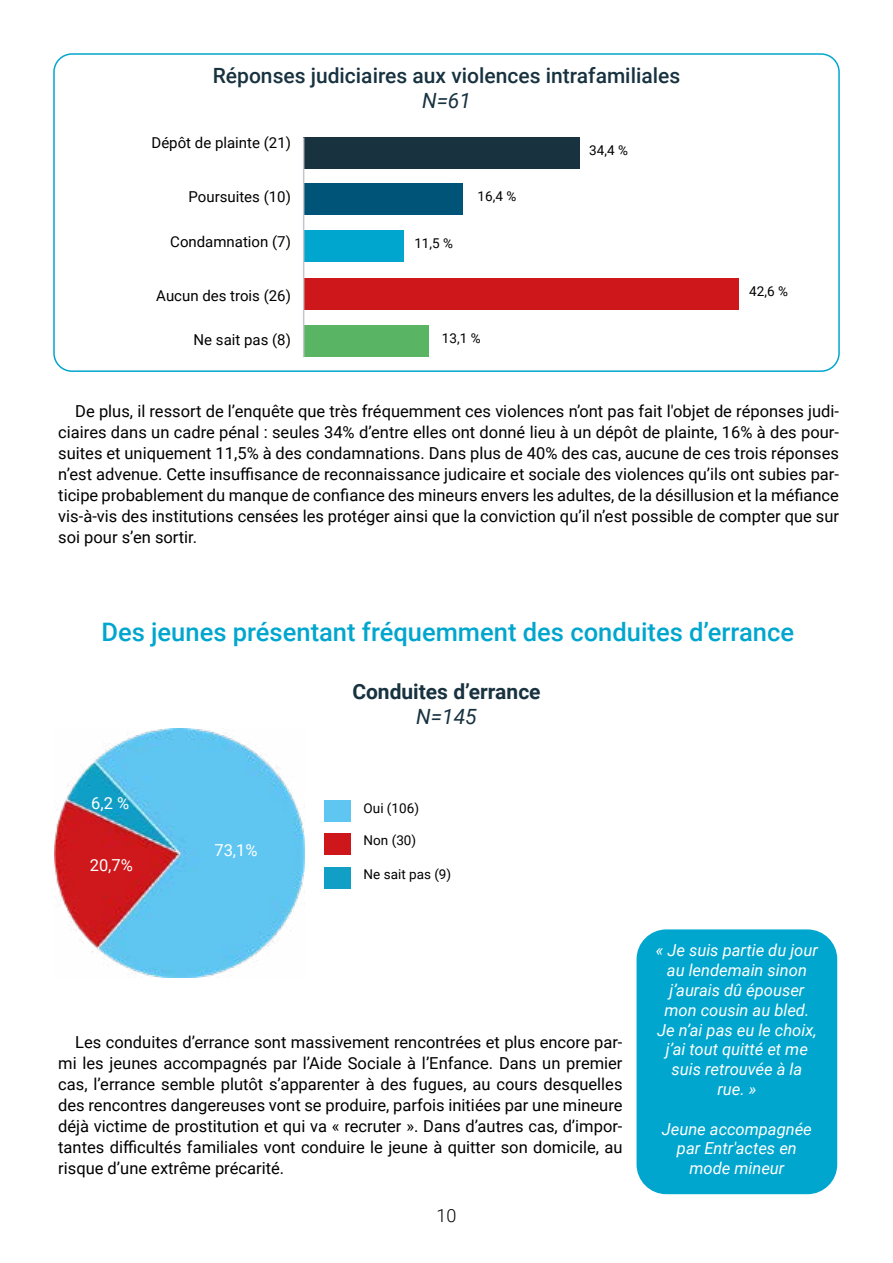
<style>
.page{position:relative;width:893px;height:1263px;background:#fff}
.page>*{position:absolute;margin:0;border:0;box-sizing:border-box;transform-origin:0 0}
.t1{font:500 25.5px "Roboto";color:#00a6ce}
.t2{font:500 21px "Roboto";color:#183240}
.t3{font:700 21px "Roboto";color:#183240}
.t4{font:italic 21px "Roboto";color:#183240}
.t5{font:300 18px "Roboto";color:#000}
.t6{font:16.5px/21px "Roboto";color:#000;text-align:justify}
.t7{font:italic 16.5px/19.8px "Roboto";color:#fff;text-align:center}
.t8{font:16.5px "Roboto";color:#fff}
.t9{font:15px "Roboto";color:#000}
.t10{font:13.5px "Roboto";color:#000}
</style>
<div class="page">
<div style="left:304px;top:138px;width:276px;height:31px;background:#183240"></div>
<div style="left:304px;top:183px;width:159px;height:32px;background:#005478"></div>
<div style="left:304px;top:231px;width:100px;height:31px;background:#00a6ce"></div>
<div style="left:304px;top:278px;width:435px;height:32px;background:#ce171b"></div>
<div style="left:304px;top:326px;width:125px;height:31px;background:#59b463"></div>
<hr style="left:303px;top:138px;width:1px;height:219px;background:#c6c3cd">
<div style="left:325px;top:800px;width:26px;height:22px;background:#5fc5f1"></div>
<div style="left:325px;top:833px;width:26px;height:21px;background:#ce171b"></div>
<div style="left:325px;top:867px;width:26px;height:21px;background:#119fc6"></div>
<div style="left:53px;top:53px;width:787px;height:319px;border:2px solid #00a6ce;border-radius:18px"></div>
<div style="left:636px;top:929px;width:201px;height:265px;background:#00a6ce;border-radius:30px"></div>
<img style="left:54px;top:728px;width:250px;height:249px">
<p class="t2" style="left:213px;top:61px;width:469px">Réponses judiciaires aux violences intrafamiliales</p>
<p class="t4" style="left:422px;top:86px;width:50px">N=61</p>
<p class="t9" style="left:152px;top:132px;width:141px">Dépôt de plainte (21)</p>
<p class="t9" style="left:188px;top:186px;width:104px">Poursuites (10)</p>
<p class="t9" style="left:170px;top:231px;width:122px">Condamnation (7)</p>
<p class="t9" style="left:156px;top:285px;width:136px">Aucun des trois (26)</p>
<p class="t9" style="left:194px;top:329px;width:99px">Ne sait pas (8)</p>
<p class="t10" style="left:414px;top:234px;width:40px">11,5 %</p>
<p class="t10" style="left:478px;top:186px;width:40px">16,4 %</p>
<p class="t10" style="left:442px;top:329px;width:40px">13,1 %</p>
<p class="t10" style="left:589px;top:141px;width:40px">34,4 %</p>
<p class="t10" style="left:749px;top:281px;width:40px">42,6 %</p>
<p class="t6" style="left:58px;top:400px;width:782px;text-indent:17px">De plus, il ressort de l’enquête que très fréquemment ces violences n’ont pas fait l'objet de réponses judi&shy;ciaires dans un cadre pénal : seules 34% d’entre elles ont donné lieu à un dépôt de plainte, 16% à des pour&shy;suites et uniquement 11,5% à des condamnations. Dans plus de 40% des cas, aucune de ces trois réponses n’est advenue. Cette insuffisance de reconnaissance judicaire et sociale des violences qu’ils ont subies par&shy;ticipe probablement du manque de confiance des mineurs envers les adultes, de la désillusion et la méfiance vis-à-vis des institutions censées les protéger ainsi que la conviction qu’il n’est possible de compter que sur soi pour s’en sortir.</p>
<h1 class="t1" style="left:101px;top:614px;width:694px">Des jeunes présentant fréquemment des conduites d’errance</h1>
<p class="t8" style="left:91px;top:791px;width:39px">6,2 %</p>
<p class="t8" style="left:90px;top:853px;width:45px">20,7%</p>
<p class="t8" style="left:214px;top:838px;width:45px">73,1%</p>
<p class="t3" style="left:352px;top:676px;width:190px">Conduites d’errance</p>
<p class="t4" style="left:416px;top:702px;width:62px">N=145</p>
<p class="t10" style="left:364px;top:799px;width:57px">Oui (106)</p>
<p class="t10" style="left:364px;top:831px;width:54px">Non (30)</p>
<p class="t10" style="left:364px;top:865px;width:89px">Ne sait pas (9)</p>
<p class="t6" style="left:58px;top:1031px;width:566px;text-indent:17px">Les conduites d’errance sont massivement rencontrées et plus encore par&shy;mi les jeunes accompagnés par l’Aide Sociale à l’Enfance. Dans un premier cas, l’errance semble plutôt s’apparenter à des fugues, au cours desquelles des rencontres dangereuses vont se produire, parfois initiées par une mineure déjà victime de prostitution et qui va « recruter ». Dans d’autres cas, d’impor&shy;tantes difficultés familiales vont conduire le jeune à quitter son domicile, au risque d’une extrême précarité.</p>
<p class="t5" style="left:436px;top:1203px;width:21px">10</p>
<p class="t7" style="left:656px;top:940px;width:163px">« Je suis partie du jour au lendemain sinon j’aurais dû épouser mon cousin au bled.<br>Je n’ai pas eu le choix, j’ai tout quitté et me suis retrouvée à la rue. »</p>
<p class="t7" style="left:662px;top:1118px;width:151px">Jeune accompagnée par Entr'actes en mode mineur</p>
</div>
